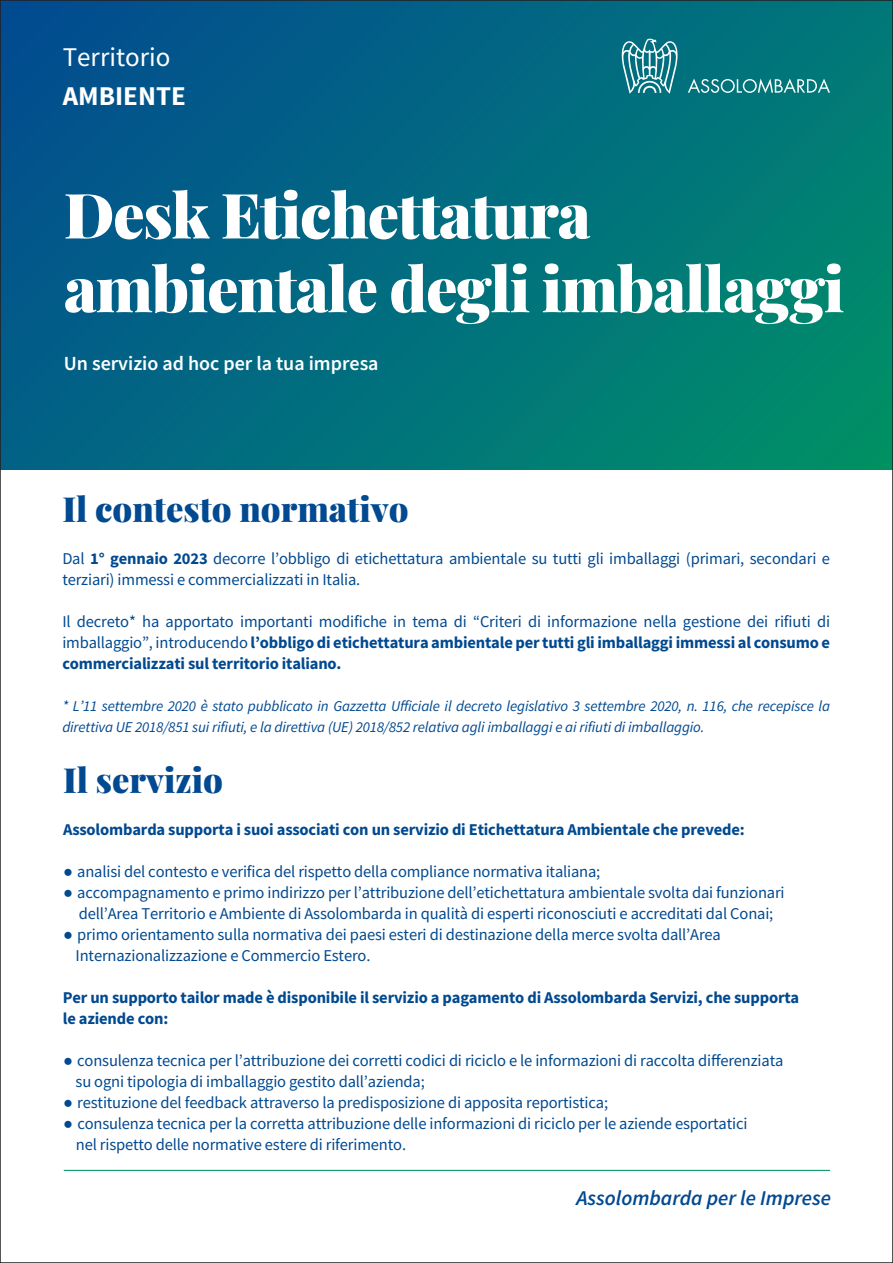
<style>
.page{position:relative;width:893px;height:1263px;background:#fff}
.page>*{position:absolute;margin:0;border:0;box-sizing:border-box;transform-origin:0 0}
.t1{font:900 62.55px/73.7px "Playfair Display";letter-spacing:-.02em;color:#fff}
.t2{font:900 34.5px "Playfair Display";color:#014990}
.t3{font:27px "Source Sans Pro";color:#fff}
.t4{font:700 27px "Source Sans Pro";color:#fff}
.t5{font:italic 600 21px "Source Sans Pro";color:#014990}
.t6{font:600 19.95px "Source Sans Pro";color:#fff}
.t7{font:16.5px/21px "Source Sans Pro";letter-spacing:-.01em;color:#014990}
.t8{font:700 16.5px/21px "Source Sans Pro";letter-spacing:-.01em;color:#014990}
.t9{font:italic 15px/21px "Source Sans Pro";letter-spacing:-.01em;color:#014990}
.s1{font-weight:700}
.s2{font-family:"Arial"}
</style>
<div class="page">
<div style="left:0;top:0;width:893px;height:469px;background:linear-gradient(to right,#02558d,#008570)"></div>
<svg style="left:688px;top:78px;width:142px;height:15px;background:#459a9e"></svg>
<svg style="left:621px;top:39px;width:58px;height:55px;background:#4997a3"></svg>
<hr style="left:64px;top:1170px;width:766px;height:1px;background:#00925f">
<h3 class="t3" style="left:63px;top:40px;width:109px">Territorio</h3>
<h3 class="t4" style="left:63px;top:78px;width:125px">AMBIENTE</h3>
<h1 class="t1" style="left:64px;top:173px;width:782px">Desk Etichettatura ambientale degli imballaggi</h1>
<p class="t6" style="left:64px;top:350px;width:316px">Un servizio ad hoc per la tua impresa</p>
<h2 class="t2" style="left:62px;top:482px;width:348px">Il contesto normativo</h2>
<p class="t7" style="left:62px;top:548px;width:769px">Dal <span class="s1">1° gennaio 2023</span> decorre lʼobbligo di etichettatura ambientale su tutti gli imballaggi (primari, secondari e terziari) immessi e commercializzati in Italia.</p>
<p class="t7" style="left:62px;top:611px;width:769px;text-align:justify">Il decreto* ha apportato importanti modifiche in tema di “Criteri di informazione nella gestione dei rifiuti di imballaggio”, introducendo <span class="s1">lʼobbligo di etichettatura ambientale per tutti gli imballaggi immessi al consumo e commercializzati sul territorio italiano.</span></p>
<p class="t9" style="left:62px;top:695px;width:769px">* Lʼ11 settembre 2020 è stato pubblicato in Gazzetta Ufficiale il decreto legislativo 3 settembre 2020, n. 116, che recepisce la direttiva UE 2018/851 sui rifiuti, e la direttiva (UE) 2018/852 relativa agli imballaggi e ai rifiuti di imballaggio.</p>
<h2 class="t2" style="left:63px;top:753px;width:161px">Il servizio</h2>
<p class="t8" style="left:63px;top:818px;width:683px">Assolombarda supporta i suoi associati con un servizio di Etichettatura Ambientale che prevede:</p>
<p class="t7" style="left:63px;top:860px;width:539px"><span class="s2">●</span> analisi del contesto e verifica del rispetto della compliance normativa italiana;</p>
<p class="t7" style="left:63px;top:881px;width:723px;text-align:center"><span class="s2">●</span> accompagnamento e primo indirizzo per lʼattribuzione dellʼetichettatura ambientale svolta dai funzionari dellʼArea Territorio e Ambiente di Assolombarda in qualità di esperti riconosciuti e accreditati dal Conai;</p>
<p class="t7" style="left:76px;top:923px;width:647px;text-indent:-13px"><span class="s2">●</span> primo orientamento sulla normativa dei paesi esteri di destinazione della merce svolta dallʼArea<br>Internazionalizzazione e Commercio Estero.</p>
<p class="t8" style="left:63px;top:986px;width:738px">Per un supporto tailor made è disponibile il servizio a pagamento di Assolombarda Servizi, che supporta le aziende con:</p>
<p class="t7" style="left:76px;top:1049px;width:709px;text-indent:-13px"><span class="s2">●</span> consulenza tecnica per lʼattribuzione dei corretti codici di riciclo e le informazioni di raccolta differenziata su ogni tipologia di imballaggio gestito dallʼazienda;</p>
<p class="t7" style="left:63px;top:1091px;width:547px"><span class="s2">●</span> restituzione del feedback attraverso la predisposizione di apposita reportistica;</p>
<p class="t7" style="left:76px;top:1112px;width:673px;text-indent:-13px"><span class="s2">●</span> consulenza tecnica per la corretta attribuzione delle informazioni di riciclo per le aziende esportatici nel rispetto delle normative estere di riferimento.</p>
<p class="t5" style="left:576px;top:1184px;width:256px">Assolombarda per le Imprese</p>
</div>
